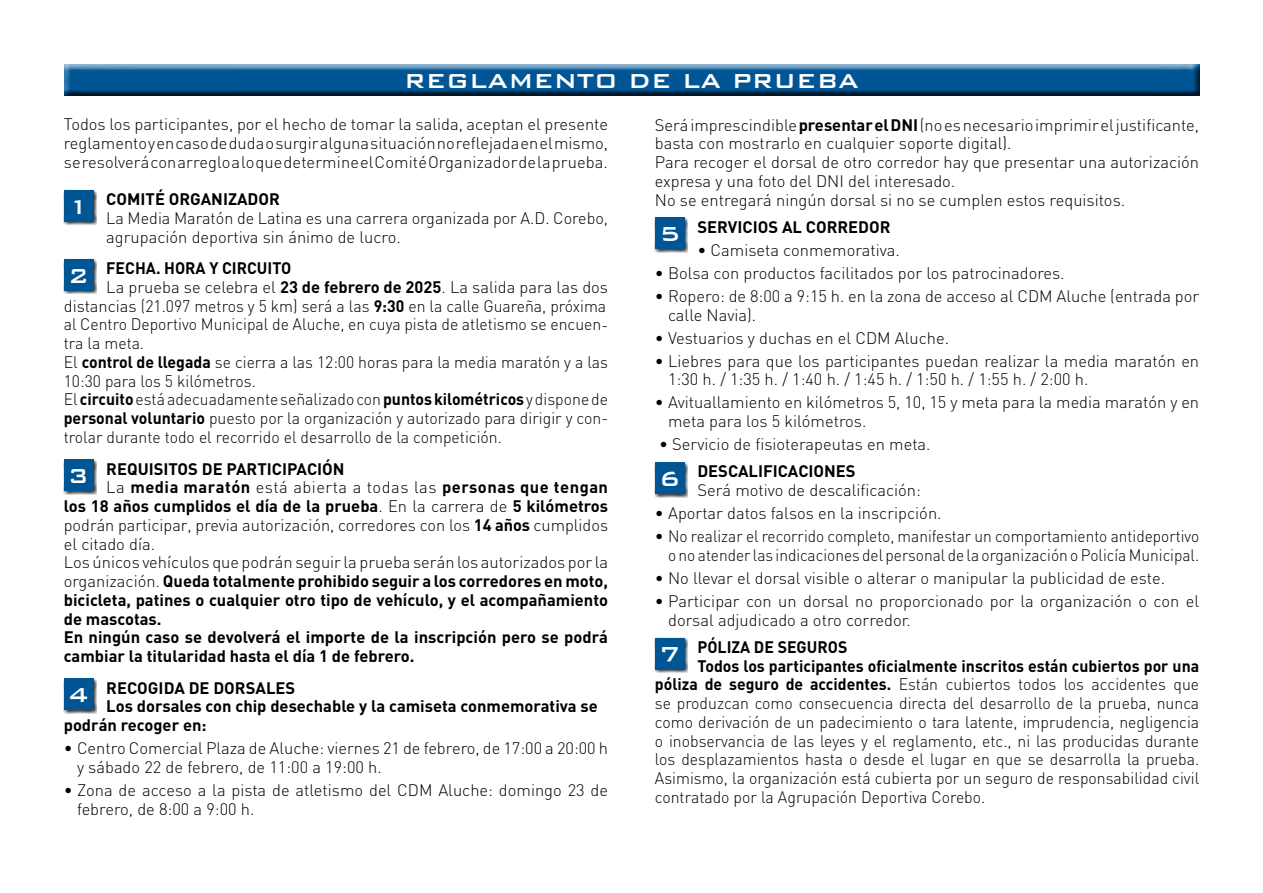
<style>
.page{position:relative;width:1263px;height:893px;background:#fff}
.page>*{position:absolute;margin:0;border:0;box-sizing:border-box;transform-origin:0 0}
.t1{font:500 27px "Bank Gothic";color:#fff}
.t2{font:300 16.5px/18.8px "DIN";color:#000}
.t3{font:300 16.5px "DIN";color:#000;scale:.96 1}
.t4{font:700 16.5px "DIN";color:#000}
.t5{font:700 16.5px "DIN";color:#000;scale:.96 1}
.t6{font:700 16.5px "DIN";letter-spacing:.03em;color:#000}
.s1{font-family:"Bank Gothic";font-weight:500;font-size:27px;color:#fff}
.s2{font-weight:700}
.s3{font-weight:300}
</style>
<div class="page">
<div style="left:63px;top:190px;width:34px;height:35px;background:#000;opacity:.75"></div>
<div style="left:64px;top:190px;width:30px;height:32px;background:#005695"></div>
<div style="left:63px;top:259px;width:34px;height:35px;background:#000;opacity:.75"></div>
<div style="left:64px;top:259px;width:30px;height:32px;background:#005695"></div>
<div style="left:63px;top:459px;width:34px;height:35px;background:#000;opacity:.75"></div>
<div style="left:64px;top:459px;width:30px;height:32px;background:#005695"></div>
<div style="left:63px;top:678px;width:34px;height:35px;background:#000;opacity:.75"></div>
<div style="left:64px;top:678px;width:30px;height:32px;background:#005695"></div>
<div style="left:654px;top:217px;width:34px;height:36px;background:#000;opacity:.75"></div>
<div style="left:655px;top:218px;width:30px;height:31px;background:#005695"></div>
<div style="left:654px;top:462px;width:34px;height:35px;background:#000;opacity:.75"></div>
<div style="left:655px;top:462px;width:30px;height:32px;background:#005695"></div>
<div style="left:654px;top:637px;width:34px;height:36px;background:#000;opacity:.75"></div>
<div style="left:655px;top:638px;width:30px;height:31px;background:#005695"></div>
<div style="left:59px;top:60px;width:1147px;height:42px;background:#000;opacity:.75"></div>
<h1 class="t1" style="left:404px;top:60px;width:456px">REGLAMENTO DE LA PRUEBA</h1>
<p class="t2" style="left:64px;top:115px;width:546px;text-align:justify">Todos los participantes, por el hecho de tomar la salida, aceptan el presente reglamento y en caso de duda o surgir alguna situación no reflejada en el mismo, se resolverá con arreglo a lo que determine el Comité Organizador de la prueba.</p>
<p class="t2" style="left:106px;top:190px;width:503px;text-indent:-38px"><span class="s1">1</span> <span class="s2">COMITÉ ORGANIZADOR<br></span>La Media Maratón de Latina es una carrera organizada por A.D. Corebo, agrupación deportiva sin ánimo de lucro.</p>
<p class="t5" style="left:68px;top:257px;width:234px"><span class="s1">2</span> FECHA. HORA Y CIRCUITO</p>
<p class="t2" style="left:106px;top:277px;width:503px">La prueba se celebra el <span class="s2">23 de febrero de 2025</span>. La salida para las dos</p>
<p class="t2" style="left:64px;top:296px;width:544px">distancias (21.097 metros y 5 km) será a las <span class="s2">9:30</span> en la calle Guareña, próxima</p>
<p class="t3" style="left:64px;top:314px;width:568px">al Centro Deportivo Municipal de Aluche, en cuya pista de atletismo se encuen-</p>
<p class="t3" style="left:64px;top:333px;width:85px">tra la meta.</p>
<p class="t3" style="left:64px;top:352px;width:568px">El <span class="s2">control de llegada</span> se cierra a las 12:00 horas para la media maratón y a las</p>
<p class="t3" style="left:64px;top:371px;width:202px">10:30 para los 5 kilómetros.</p>
<p class="t3" style="left:64px;top:389px;width:568px">El <span class="s2">circuito</span> está adecuadamente señalizado con <span class="s2">puntos kilométricos</span> y dispone de</p>
<p class="t3" style="left:64px;top:408px;width:568px"><span class="s2">personal voluntario</span> puesto por la organización y autorizado para dirigir y con-</p>
<p class="t3" style="left:64px;top:427px;width:458px">trolar durante todo el recorrido el desarrollo de la competición.</p>
<p class="t4" style="left:68px;top:458px;width:278px"><span class="s1">3</span> REQUISITOS DE PARTICIPACIÓN</p>
<p class="t6" style="left:106px;top:476px;width:503px"><span class="s3">La</span> media maratón <span class="s3">está abierta a todas las</span> personas que tengan</p>
<p class="t4" style="left:64px;top:495px;width:546px">los 18 años cumplidos el día de la prueba<span class="s3">. En la carrera de</span> 5 kilómetros</p>
<p class="t2" style="left:64px;top:515px;width:546px">podrán participar, previa autorización, corredores con los <span class="s2">14 años</span> cumplidos</p>
<p class="t2" style="left:64px;top:534px;width:93px">el citado día.</p>
<p class="t2" style="left:64px;top:553px;width:546px">Los únicos vehículos que podrán seguir la prueba serán los autorizados por la</p>
<p class="t4" style="left:64px;top:570px;width:546px"><span class="s3">organización.</span> Queda totalmente prohibido seguir a los corredores en moto,</p>
<p class="t4" style="left:64px;top:589px;width:546px">bicicleta, patines o cualquier otro tipo de vehículo, y el acompañamiento</p>
<p class="t4" style="left:64px;top:608px;width:99px">de mascotas.</p>
<p class="t4" style="left:64px;top:626px;width:546px">En ningún caso se devolverá el importe de la inscripción pero se podrá</p>
<p class="t4" style="left:64px;top:645px;width:352px">cambiar la titularidad hasta el día 1 de febrero.</p>
<p class="t4" style="left:68px;top:677px;width:228px"><span class="s1">4</span> RECOGIDA DE DORSALES</p>
<p class="t4" style="left:106px;top:695px;width:493px">Los dorsales con chip desechable y la camiseta conmemorativa se</p>
<p class="t4" style="left:64px;top:714px;width:144px">podrán recoger en:</p>
<p class="t2" style="left:77px;top:738px;width:533px;text-indent:-13px">• Centro Comercial Plaza de Aluche: viernes 21 de febrero, de 17:00 a 20:00 h y sábado 22 de febrero, de 11:00 a 19:00 h.</p>
<p class="t2" style="left:77px;top:780px;width:533px;text-indent:-13px">• Zona de acceso a la pista de atletismo del CDM Aluche: domingo 23 de febrero, de 8:00 a 9:00 h.</p>
<p class="t2" style="left:655px;top:115px;width:546px">Será imprescindible <span class="s2">presentar el DNI</span> (no es necesario imprimir el justificante, basta con mostrarlo en cualquier soporte digital).<br>Para recoger el dorsal de otro corredor hay que presentar una autorización expresa y una foto del DNI del interesado.<br>No se entregará ningún dorsal si no se cumplen estos requisitos.</p>
<p class="t4" style="left:659px;top:216px;width:233px"><span class="s1">5</span> SERVICIOS AL CORREDOR</p>
<p class="t2" style="left:697px;top:240px;width:204px">• Camiseta conmemorativa.</p>
<p class="t2" style="left:655px;top:263px;width:411px">• Bolsa con productos facilitados por los patrocinadores.</p>
<p class="t2" style="left:668px;top:286px;width:533px;text-indent:-13px">• Ropero: de 8:00 a 9:15 h. en la zona de acceso al CDM Aluche (entrada por calle Navia).</p>
<p class="t2" style="left:655px;top:328px;width:296px">• Vestuarios y duchas en el CDM Aluche.</p>
<p class="t2" style="left:668px;top:351px;width:533px;text-indent:-13px">• Liebres para que los participantes puedan realizar la media maratón en<br>1:30 h. / 1:35 h. / 1:40 h. / 1:45 h. / 1:50 h. / 1:55 h. / 2:00 h.</p>
<p class="t2" style="left:668px;top:393px;width:533px;text-indent:-13px">• Avituallamiento en kilómetros 5, 10, 15 y meta para la media maratón y en meta para los 5 kilómetros.</p>
<p class="t2" style="left:659px;top:430px;width:273px;line-height:27.3px">• Servicio de fisioterapeutas en meta.<br><span class="s1">6</span> <span class="s2">DESCALIFICACIONES</span></p>
<p class="t2" style="left:697px;top:481px;width:225px">Será motivo de descalificación:</p>
<p class="t2" style="left:655px;top:504px;width:288px">• Aportar datos falsos en la inscripción.</p>
<p class="t2" style="left:655px;top:527px;width:546px;text-align:right">• No realizar el recorrido completo, manifestar un comportamiento antideportivo o no atender las indicaciones del personal de la organización o Policía Municipal.</p>
<p class="t2" style="left:655px;top:568px;width:512px">• No llevar el dorsal visible o alterar o manipular la publicidad de este.</p>
<p class="t2" style="left:668px;top:591px;width:533px;text-indent:-13px">• Participar con un dorsal no proporcionado por la organización o con el dorsal adjudicado a otro corredor.</p>
<p class="t5" style="left:659px;top:636px;width:197px"><span class="s1">7</span> PÓLIZA DE SEGUROS</p>
<p class="t5" style="left:697px;top:655px;width:524px">Todos los participantes oficialmente inscritos están cubiertos por una</p>
<p class="t3" style="left:655px;top:674px;width:568px"><span class="s2">póliza de seguro de accidentes.</span> Están cubiertos todos los accidentes que</p>
<p class="t3" style="left:655px;top:693px;width:568px">se produzcan como consecuencia directa del desarrollo de la prueba, nunca</p>
<p class="t3" style="left:655px;top:712px;width:568px">como derivación de un padecimiento o tara latente, imprudencia, negligencia</p>
<p class="t3" style="left:655px;top:731px;width:568px">o inobservancia de las leyes y el reglamento, etc., ni las producidas durante</p>
<p class="t3" style="left:655px;top:749px;width:568px">los desplazamientos hasta o desde el lugar en que se desarrolla la prueba.</p>
<p class="t3" style="left:655px;top:768px;width:568px">Asimismo, la organización está cubierta por un seguro de responsabilidad civil</p>
<p class="t3" style="left:655px;top:787px;width:346px">contratado por la Agrupación Deportiva Corebo.</p>
</div>
